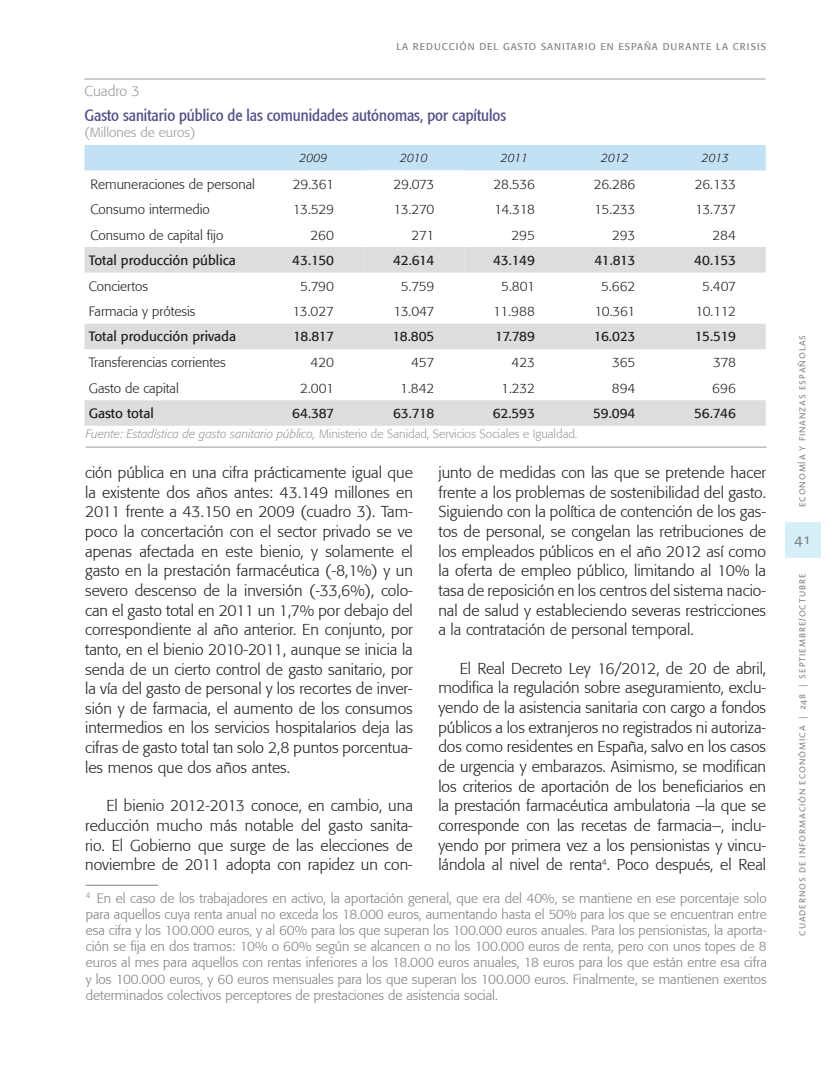
<style>
.page{position:relative;width:830px;height:1085px;background:#fff}
.page>*{position:absolute;margin:0;border:0;box-sizing:border-box;transform-origin:0 0}
._013-Cuadro-Grafico{font:condensed 16.5px "Formata";color:#524f8a}
._006_-_Texto_General{font:300 15.75px/19.6px "Formata";color:#231f20;text-align:justify}
.t1{font:15px "Linotype Aroma";color:#808285}
._012-Tabla-Cuadro-Gr{font:300 14.25px "Formata";color:#9b9a99}
._007_-_Nota_pie_de_p{font:300 13.5px/16.2px "Formata";color:#7f8080;text-align:justify}
._016-Tabla-Cuadro__t{font:300 13.5px "Formata";color:#231f20}
._016-Tabla-Cuadro__t-2{font:13.5px "Formata";color:#231f20}
._014-Cuadro-Grafico{font:300 13.5px "Formata";color:#9b9a99}
._017-Tabla-Cuadro-Gr{font:300 12px "Formata";color:#9b9a99}
._015-Tabla__Encabeza{font:italic 300 12px "Formata";letter-spacing:-.02em;color:#231f20}
.t2{font:9.75px "Formata";letter-spacing:.1em;color:#808285}
.t3{font:9px "Linotype Aroma";letter-spacing:.1em;color:#808285}
.s1{font-style:italic}
</style>
<div class="page">
<div style="left:784px;top:522px;width:36px;height:36px;background:#d5eff8"></div>
<hr style="left:84px;top:79px;width:681px;height:1px;background:#9b9a99">
<div style="left:84px;top:145px;width:681px;height:25px;background:#c3e1f5"></div>
<svg style="left:84px;top:170px;width:681px;height:1px"></svg>
<svg style="left:84px;top:247px;width:681px;height:178px"></svg>
<hr style="left:86px;top:446px;width:680px;height:1px;background:#9b9a99">
<hr style="left:86px;top:884px;width:72px;height:1px;background:#7f8080">
<p class="t2" style="left:396px;top:40px;width:371px">LA REDUCCIÓN DEL GASTO SANITARIO EN ESPAÑA DURANTE LA CRISIS</p>
<p class="_012-Tabla-Cuadro-Gr" style="left:84px;top:83px;width:57px">Cuadro 3</p>
<p class="_013-Cuadro-Grafico" style="left:84px;top:105px;width:423px">Gasto sanitario público de las comunidades autónomas, por capítulos</p>
<p class="_014-Cuadro-Grafico" style="left:84px;top:124px;width:112px">(Millones de euros)</p>
<p class="_015-Tabla__Encabeza" style="left:299px;top:151px;width:29px">2009</p>
<p class="_015-Tabla__Encabeza" style="left:400px;top:151px;width:29px">2010</p>
<p class="_015-Tabla__Encabeza" style="left:500px;top:151px;width:29px">2011</p>
<p class="_015-Tabla__Encabeza" style="left:601px;top:151px;width:29px">2012</p>
<p class="_015-Tabla__Encabeza" style="left:701px;top:151px;width:29px">2013</p>
<p class="_016-Tabla-Cuadro__t" style="left:90px;top:176px;width:166px">Remuneraciones de personal</p>
<p class="_016-Tabla-Cuadro__t" style="left:293px;top:176px;width:43px">29.361</p>
<p class="_016-Tabla-Cuadro__t" style="left:393px;top:176px;width:42px">29.073</p>
<p class="_016-Tabla-Cuadro__t" style="left:493px;top:176px;width:43px">28.536</p>
<p class="_016-Tabla-Cuadro__t" style="left:593px;top:176px;width:43px">26.286</p>
<p class="_016-Tabla-Cuadro__t" style="left:694px;top:176px;width:43px">26.133</p>
<p class="_016-Tabla-Cuadro__t" style="left:90px;top:201px;width:121px">Consumo intermedio</p>
<p class="_016-Tabla-Cuadro__t" style="left:293px;top:201px;width:43px">13.529</p>
<p class="_016-Tabla-Cuadro__t" style="left:393px;top:201px;width:42px">13.270</p>
<p class="_016-Tabla-Cuadro__t" style="left:494px;top:201px;width:42px">14.318</p>
<p class="_016-Tabla-Cuadro__t" style="left:594px;top:201px;width:43px">15.233</p>
<p class="_016-Tabla-Cuadro__t" style="left:694px;top:201px;width:42px">13.737</p>
<p class="_016-Tabla-Cuadro__t" style="left:90px;top:227px;width:134px">Consumo de capital fijo</p>
<p class="_016-Tabla-Cuadro__t" style="left:310px;top:227px;width:25px">260</p>
<p class="_016-Tabla-Cuadro__t" style="left:411px;top:227px;width:24px">271</p>
<p class="_016-Tabla-Cuadro__t" style="left:511px;top:227px;width:25px">295</p>
<p class="_016-Tabla-Cuadro__t" style="left:611px;top:227px;width:25px">293</p>
<p class="_016-Tabla-Cuadro__t" style="left:712px;top:227px;width:25px">284</p>
<p class="_016-Tabla-Cuadro__t-2" style="left:89px;top:252px;width:149px">Total producción pública</p>
<p class="_016-Tabla-Cuadro__t-2" style="left:292px;top:252px;width:43px">43.150</p>
<p class="_016-Tabla-Cuadro__t-2" style="left:393px;top:252px;width:43px">42.614</p>
<p class="_016-Tabla-Cuadro__t-2" style="left:492px;top:252px;width:43px">43.149</p>
<p class="_016-Tabla-Cuadro__t-2" style="left:594px;top:252px;width:42px">41.813</p>
<p class="_016-Tabla-Cuadro__t-2" style="left:694px;top:252px;width:43px">40.153</p>
<p class="_016-Tabla-Cuadro__t" style="left:89px;top:278px;width:61px">Conciertos</p>
<p class="_016-Tabla-Cuadro__t" style="left:300px;top:278px;width:35px">5.790</p>
<p class="_016-Tabla-Cuadro__t" style="left:401px;top:278px;width:35px">5.759</p>
<p class="_016-Tabla-Cuadro__t" style="left:501px;top:278px;width:35px">5.801</p>
<p class="_016-Tabla-Cuadro__t" style="left:600px;top:278px;width:36px">5.662</p>
<p class="_016-Tabla-Cuadro__t" style="left:701px;top:278px;width:35px">5.407</p>
<p class="_016-Tabla-Cuadro__t" style="left:89px;top:303px;width:108px">Farmacia y prótesis</p>
<p class="_016-Tabla-Cuadro__t" style="left:292px;top:303px;width:43px">13.027</p>
<p class="_016-Tabla-Cuadro__t" style="left:393px;top:303px;width:43px">13.047</p>
<p class="_016-Tabla-Cuadro__t" style="left:493px;top:303px;width:43px">11.988</p>
<p class="_016-Tabla-Cuadro__t" style="left:594px;top:303px;width:42px">10.361</p>
<p class="_016-Tabla-Cuadro__t" style="left:695px;top:303px;width:42px">10.112</p>
<p class="_016-Tabla-Cuadro__t-2" style="left:89px;top:328px;width:149px">Total producción privada</p>
<p class="_016-Tabla-Cuadro__t-2" style="left:293px;top:328px;width:42px">18.817</p>
<p class="_016-Tabla-Cuadro__t-2" style="left:392px;top:328px;width:43px">18.805</p>
<p class="_016-Tabla-Cuadro__t-2" style="left:495px;top:328px;width:41px">17.789</p>
<p class="_016-Tabla-Cuadro__t-2" style="left:593px;top:328px;width:43px">16.023</p>
<p class="_016-Tabla-Cuadro__t-2" style="left:694px;top:328px;width:43px">15.519</p>
<p class="_016-Tabla-Cuadro__t" style="left:89px;top:354px;width:139px">Transferencias corrientes</p>
<p class="_016-Tabla-Cuadro__t" style="left:310px;top:354px;width:25px">420</p>
<p class="_016-Tabla-Cuadro__t" style="left:411px;top:354px;width:25px">457</p>
<p class="_016-Tabla-Cuadro__t" style="left:511px;top:354px;width:25px">423</p>
<p class="_016-Tabla-Cuadro__t" style="left:611px;top:354px;width:25px">365</p>
<p class="_016-Tabla-Cuadro__t" style="left:712px;top:354px;width:24px">378</p>
<p class="_016-Tabla-Cuadro__t" style="left:89px;top:380px;width:92px">Gasto de capital</p>
<p class="_016-Tabla-Cuadro__t" style="left:300px;top:380px;width:35px">2.001</p>
<p class="_016-Tabla-Cuadro__t" style="left:400px;top:380px;width:36px">1.842</p>
<p class="_016-Tabla-Cuadro__t" style="left:501px;top:380px;width:35px">1.232</p>
<p class="_016-Tabla-Cuadro__t" style="left:611px;top:380px;width:25px">894</p>
<p class="_016-Tabla-Cuadro__t" style="left:712px;top:380px;width:25px">696</p>
<p class="_016-Tabla-Cuadro__t-2" style="left:89px;top:405px;width:66px">Gasto total</p>
<p class="_016-Tabla-Cuadro__t-2" style="left:292px;top:405px;width:43px">64.387</p>
<p class="_016-Tabla-Cuadro__t-2" style="left:393px;top:405px;width:43px">63.718</p>
<p class="_016-Tabla-Cuadro__t-2" style="left:492px;top:405px;width:44px">62.593</p>
<p class="_016-Tabla-Cuadro__t-2" style="left:593px;top:405px;width:44px">59.094</p>
<p class="_016-Tabla-Cuadro__t-2" style="left:694px;top:405px;width:43px">56.746</p>
<p class="_017-Tabla-Cuadro-Gr" style="left:86px;top:427px;width:493px"><span class="s1">Fuente: Estadística de gasto sanitario público,</span> Ministerio de Sanidad, Servicios Sociales e Igualdad.</p>
<p class="_006_-_Texto_General" style="left:85px;top:462px;width:329px">ción pública en una cifra prácticamente igual que la existente dos años antes: 43.149 millones en 2011 frente a 43.150 en 2009 (cuadro 3). Tam&shy;poco la concertación con el sector privado se ve apenas afectada en este bienio, y solamente el gasto en la prestación farmacéutica (-8,1%) y un severo descenso de la inversión (-33,6%), colo&shy;can el gasto total en 2011 un 1,7% por debajo del correspondiente al año anterior. En conjunto, por tanto, en el bienio 2010-2011, aunque se inicia la senda de un cierto control de gasto sanitario, por la vía del gasto de personal y los recortes de inver&shy;sión y de farmacia, el aumento de los consumos intermedios en los servicios hospitalarios deja las cifras de gasto total tan solo 2,8 puntos porcentua&shy;les menos que dos años antes.</p>
<p class="_006_-_Texto_General" style="left:85px;top:796px;width:329px;text-indent:21px">El bienio 2012-2013 conoce, en cambio, una reducción mucho más notable del gasto sanita&shy;rio. El Gobierno que surge de las elecciones de noviembre de 2011 adopta con rapidez un con-</p>
<p class="_006_-_Texto_General" style="left:438px;top:462px;width:329px">junto de medidas con las que se pretende hacer frente a los problemas de sostenibilidad del gasto.<br>Siguiendo con la política de contención de los gas&shy;tos de personal, se congelan las retribuciones de los empleados públicos en el año 2012 así como la oferta de empleo público, limitando al 10% la tasa de reposición en los centros del sistema nacio&shy;nal de salud y estableciendo severas restricciones a la contratación de personal temporal.</p>
<p class="_006_-_Texto_General" style="left:438px;top:658px;width:329px;text-indent:21px">El Real Decreto Ley 16/2012, de 20 de abril, modifica la regulación sobre aseguramiento, exclu&shy;yendo de la asistencia sanitaria con cargo a fondos públicos a los extranjeros no registrados ni autoriza&shy;dos como residentes en España, salvo en los casos de urgencia y embarazos. Asimismo, se modifican los criterios de aportación de los beneficiarios en la prestación farmacéutica ambulatoria –la que se corresponde con las recetas de farmacia–, inclu&shy;yendo por primera vez a los pensionistas y vincu&shy;lándola al nivel de renta<sup>4</sup>. Poco después, el Real</p>
<p class="_007_-_Nota_pie_de_p" style="left:86px;top:889px;width:682px"><sup>4</sup> En el caso de los trabajadores en activo, la aportación general, que era del 40%, se mantiene en ese porcentaje solo para aquellos cuya renta anual no exceda los 18.000 euros, aumentando hasta el 50% para los que se encuentran entre esa cifra y los 100.000 euros, y al 60% para los que superan los 100.000 euros anuales. Para los pensionistas, la aporta&shy;ción se fija en dos tramos: 10% o 60% según se alcancen o no los 100.000 euros de renta, pero con unos topes de 8 euros al mes para aquellos con rentas inferiores a los 18.000 euros anuales, 18 euros para los que están entre esa cifra y los 100.000 euros, y 60 euros mensuales para los que superan los 100.000 euros. Finalmente, se mantienen exentos determinados colectivos perceptores de prestaciones de asistencia social.</p>
<p class="t3" style="left:796px;top:507px;width:174px;rotate:-90deg">ECONOMÍA Y FINANZAS ESPAÑOLAS</p>
<p class="t1" style="left:794px;top:529px;width:18px">41</p>
<p class="t3" style="left:796px;top:935px;width:363px;rotate:-90deg">CUADERNOS DE INFORMACIÓN ECONÓMICA | 248 | SEPTIEMBRE/OCTUBRE</p>
</div>
